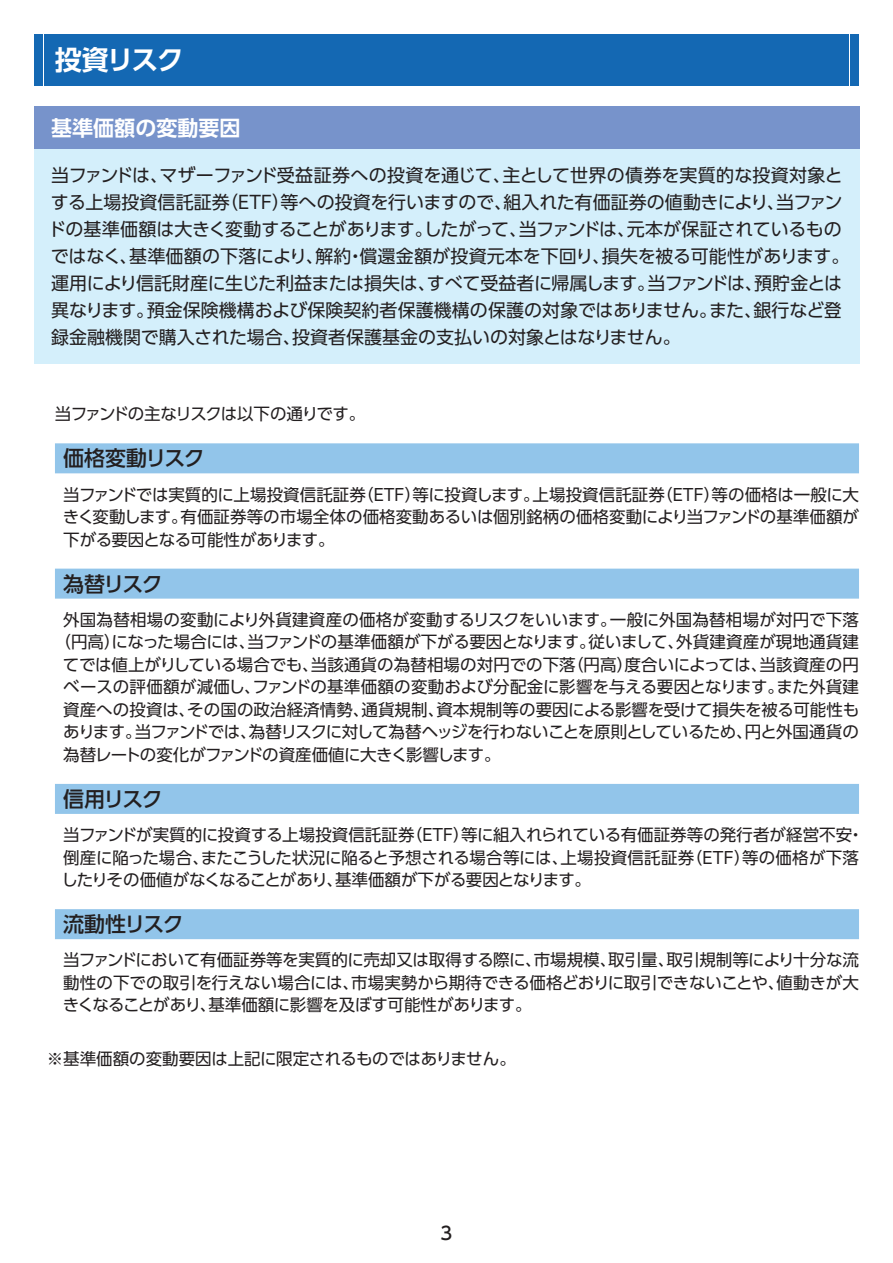
<style>
.page{position:relative;width:893px;height:1263px;background:#fff}
.page>*{position:absolute;margin:0;border:0;box-sizing:border-box;transform-origin:0 0}
.t1{font:700 27px "UD Shin Go Pro De";letter-spacing:-.065em;color:#fff}
.t2{font:500 21px "UD Shin Go Pro";letter-spacing:-.07em;color:#231f20}
.t3{font:700 21px "UD Shin Go Pro De";color:#fff}
.t4{font:500 21px "UD Shin Go Pro";letter-spacing:-.035em;color:#231f20}
.t5{font:18px/27px "UD Shin Go Pro";letter-spacing:-.005em;color:#231f20}
.t6{font:500 18px "UD Shin Go Pro";color:#231f20}
.t7{font:16.5px/22.5px "UD Shin Go Pro";letter-spacing:-.01em;color:#231f20;text-align:justify}
.t8{font:16.5px "UD Shin Go Pro";letter-spacing:-.05em;color:#231f20}
.t9{font:16.5px "UD Shin Go Pro";letter-spacing:.015em;color:#231f20}
.t10{font:16.5px "UD Shin Go Pro";letter-spacing:-.045em;color:#231f20}
.t11{font:16.5px "UD Shin Go Pro";letter-spacing:-.07em;color:#231f20}
</style>
<div class="page">
<div style="left:851px;top:34px;width:8px;height:51px;background:#1468b3"></div>
<div style="left:44px;top:34px;width:805px;height:51px;background:#1468b3"></div>
<div style="left:34px;top:34px;width:8px;height:51px;background:#1468b3"></div>
<div style="left:34px;top:106px;width:825px;height:43px;background:#7793cb"></div>
<div style="left:34px;top:149px;width:825px;height:215px;background:#d4effb"></div>
<svg style="left:55px;top:443px;width:804px;height:496px"></svg>
<h1 class="t1" style="left:55px;top:38px;width:131px">投資リスク</h1>
<p class="t3" style="left:51px;top:111px;width:191px">基準価額の変動要因</p>
<p class="t5" style="left:48px;top:161px;width:803px">当ファンドは、マザーファンド受益証券への投資を通じて、主として世界の債券を実質的な投資対象とする上場投資信託証券（ETF）等への投資を行いますので、組入れた有価証券の値動きにより、当ファンドの基準価額は大きく変動することがあります。したがって、当ファンドは、元本が保証されているものではなく、基準価額の下落により、解約・償還金額が投資元本を下回り、損失を被る可能性があります。運用により信託財産に生じた利益または損失は、すべて受益者に帰属します。当ファンドは、預貯金とは異なります。預金保険機構および保険契約者保護機構の保護の対象ではありません。また、銀行など登録金融機関で購入された場合、投資者保護基金の支払いの対象とはなりません。</p>
<p class="t11" style="left:55px;top:400px;width:312px">当ファンドの主なリスクは以下の通りです。</p>
<p class="t4" style="left:63px;top:441px;width:143px">価格変動リスク</p>
<p class="t7" style="left:63px;top:483px;width:798px">当ファンドでは実質的に上場投資信託証券（ETF）等に投資します。上場投資信託証券（ETF）等の価格は一般に大きく変動します。有価証券等の市場全体の価格変動あるいは個別銘柄の価格変動により当ファンドの基準価額が下がる要因となる可能性があります。</p>
<p class="t2" style="left:63px;top:567px;width:101px">為替リスク</p>
<p class="t9" style="left:63px;top:606px;width:797px">外国為替相場の変動により外貨建資産の価格が変動するリスクをいいます。一般に外国為替相場が対円で下落</p>
<p class="t7" style="left:54px;top:630px;width:806px">（円高）になった場合には、当ファンドの基準価額が下がる要因となります。従いまして、外貨建資産が現地通貨建</p>
<p class="t7" style="left:63px;top:653px;width:797px">てでは値上がりしている場合でも、当該通貨の為替相場の対円での下落（円高）度合いによっては、当該資産の円</p>
<p class="t7" style="left:63px;top:675px;width:797px">ベースの評価額が減価し、ファンドの基準価額の変動および分配金に影響を与える要因となります。また外貨建</p>
<p class="t7" style="left:63px;top:698px;width:797px">資産への投資は、その国の政治経済情勢、通貨規制、資本規制等の要因による影響を受けて損失を被る可能性も</p>
<p class="t8" style="left:63px;top:719px;width:797px">あります。当ファンドでは、為替リスクに対して為替ヘッジを行わないことを原則としているため、円と外国通貨の</p>
<p class="t10" style="left:63px;top:741px;width:439px">為替レートの変化がファンドの資産価値に大きく影響します。</p>
<p class="t2" style="left:63px;top:782px;width:101px">信用リスク</p>
<p class="t7" style="left:62px;top:823px;width:804px;text-align:left">当ファンドが実質的に投資する上場投資信託証券（ETF）等に組入れられている有価証券等の発行者が経営不安・倒産に陥った場合、またこうした状況に陥ると予想される場合等には、上場投資信託証券（ETF）等の価格が下落したりその価値がなくなることがあり、基準価額が下がる要因となります。</p>
<p class="t2" style="left:63px;top:907px;width:122px">流動性リスク</p>
<p class="t7" style="left:63px;top:948px;width:798px">当ファンドにおいて有価証券等を実質的に売却又は取得する際に、市場規模、取引量、取引規制等により十分な流動性の下での取引を行えない場合には、市場実勢から期待できる価格どおりに取引できないことや、値動きが大きくなることがあり、基準価額に影響を及ぼす可能性があります。</p>
<p class="t7" style="left:47px;top:1047px;width:471px">※基準価額の変動要因は上記に限定されるものではありません。</p>
<p class="t6" style="left:441px;top:1218px;width:13px">3</p>
</div>
